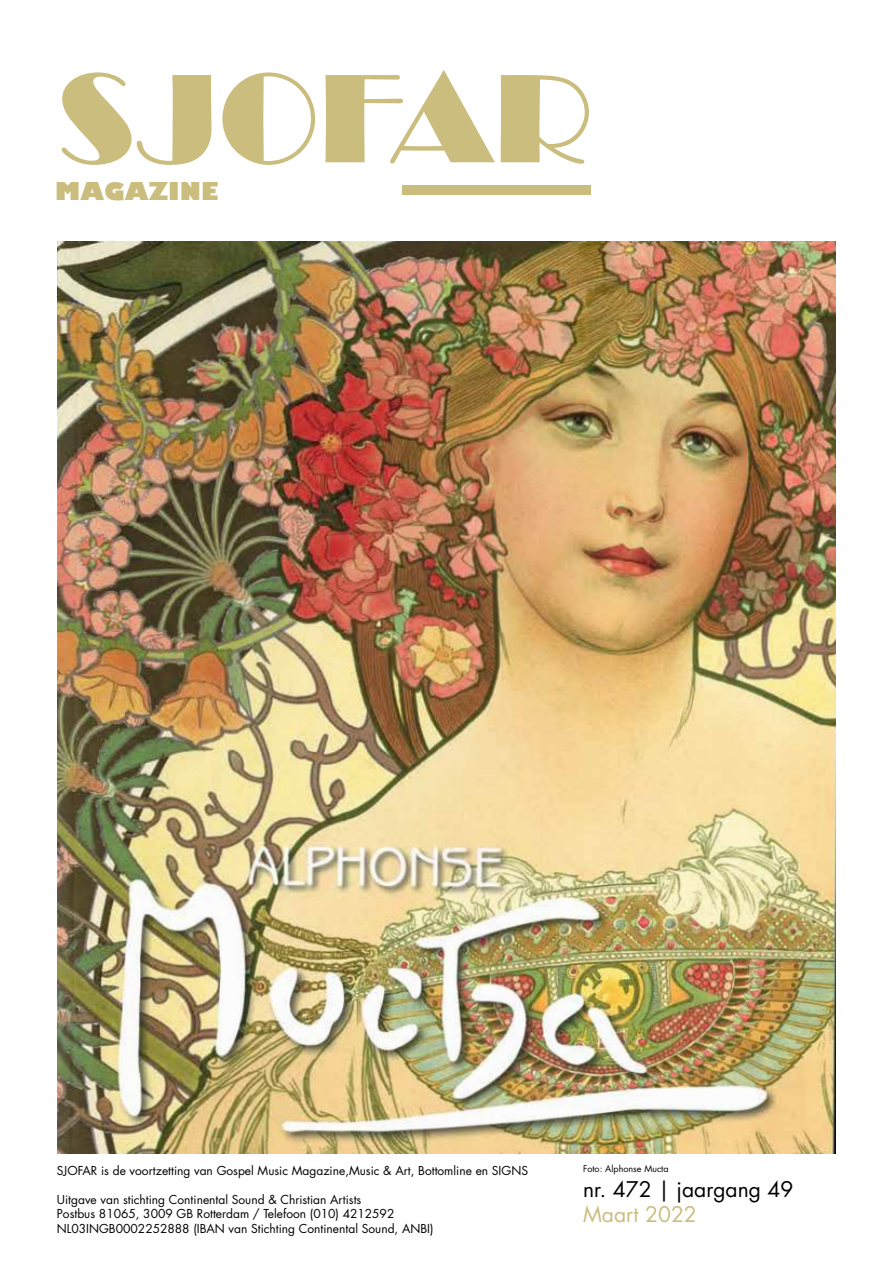
<style>
.page{position:relative;width:893px;height:1263px;background:#fff}
.page>*{position:absolute;margin:0;border:0;box-sizing:border-box;transform-origin:0 0}
.t1{font:800 24px "Gill Sans";color:#cbbd7e}
.t2{font:21px "Futura Std";color:#000}
.t3{font:21px "Futura Std";color:#cbbd7e}
.t4{font:12px/14.4px "Futura Std";color:#000}
.t5{font:9px "Futura Std";color:#000}
</style>
<div class="page">
<img style="left:57px;top:242px;width:779px;height:911px">
<svg style="left:62px;top:72px;width:149px;height:93px"></svg>
<svg style="left:222px;top:72px;width:93px;height:93px"></svg>
<svg style="left:326px;top:70px;width:169px;height:93px"></svg>
<svg style="left:501px;top:75px;width:88px;height:89px"></svg>
<div style="left:402px;top:185px;width:189px;height:10px;background:#cbbd7e"></div>
<h1 class="t1" style="left:55px;top:172px;width:165px">MAGAZINE</h1>
<p class="t4" style="left:57px;top:1163px;width:473px">SJOFAR is de voortzetting van Gospel Music Magazine,Music &amp; Art, Bottomline en SIGNS</p>
<p class="t4" style="left:57px;top:1192px;width:378px">Uitgave van stichting Continental Sound &amp; Christian Artists<br>Postbus 81065, 3009 GB Rotterdam / Telefoon (010) 4212592<br>NL03INGB0002252888 (IBAN van Stichting Continental Sound, ANBI)</p>
<p class="t5" style="left:583px;top:1163px;width:87px">Foto: Alphonse Mucta</p>
<h2 class="t2" style="left:583px;top:1176px;width:212px">nr. 472 | jaargang 49</h2>
<h2 class="t3" style="left:583px;top:1201px;width:115px">Maart 2022</h2>
</div>
